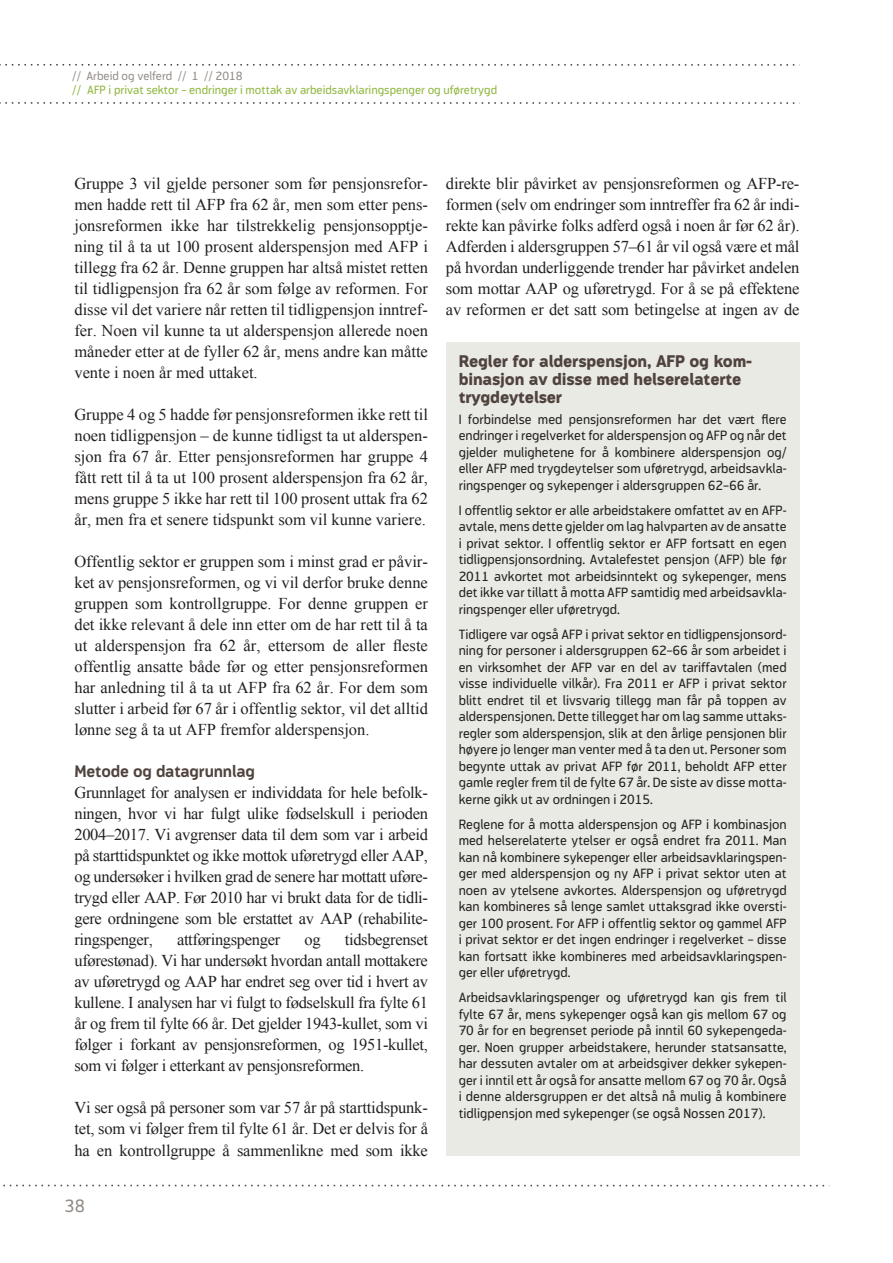
<style>
.page{position:relative;width:893px;height:1263px;background:#fff}
.page>*{position:absolute;margin:0;border:0;box-sizing:border-box;transform-origin:0 0}
.t1{font:18px "Modus";color:#948d87}
.t2{font:16.5px/21px "Times New Roman";letter-spacing:-.01em;color:#231f20;text-align:justify}
.t3{font:800 16.5px/18px "Modus";letter-spacing:-.01em;color:#50433d}
.t4{font:700 16.5px "Modus";letter-spacing:-.01em;color:#50433d}
.t5{font:13.5px/16.5px "Modus";color:#231f20;text-align:justify}
.t6{font:12px "Modus";color:#8eb63e}
.t7{font:12px "Modus";color:#948d87}
</style>
<div class="page">
<svg style="left:0;top:64px;width:795px;height:2px"></svg>
<svg style="left:0;top:102px;width:795px;height:2px"></svg>
<svg style="left:3px;top:1185px;width:822px;height:1px"></svg>
<div style="left:446px;top:342px;width:353px;height:814px;background:#e9eae4"></div>
<p class="t7" style="left:72px;top:69px;width:172px">// Arbeid og velferd // 1 // 2018</p>
<p class="t6" style="left:72px;top:83px;width:426px">// AFP i privat sektor – endringer i mottak av arbeidsavklaringspenger og uføretrygd</p>
<p class="t2" style="left:74px;top:173px;width:355px">Gruppe 3 vil gjelde personer som før pensjonsrefor&shy;men hadde rett til AFP fra 62 år, men som etter pens&shy;jonsreformen ikke har tilstrekkelig pensjonsopptje&shy;ning til å ta ut 100 prosent alderspensjon med AFP i tillegg fra 62 år. Denne gruppen har altså mistet retten til tidligpensjon fra 62 år som følge av reformen. For disse vil det variere når retten til tidligpensjon inntref&shy;fer. Noen vil kunne ta ut alderspensjon allerede noen måneder etter at de fyller 62 år, mens andre kan måtte vente i noen år med uttaket.</p>
<p class="t2" style="left:74px;top:404px;width:355px">Gruppe 4 og 5 hadde før pensjonsreformen ikke rett til noen tidligpensjon – de kunne tidligst ta ut alderspen&shy;sjon fra 67 år. Etter pensjonsreformen har gruppe 4 fått rett til å ta ut 100 prosent alderspensjon fra 62 år, mens gruppe 5 ikke har rett til 100 prosent uttak fra 62 år, men fra et senere tidspunkt som vil kunne variere.</p>
<p class="t2" style="left:74px;top:551px;width:355px">Offentlig sektor er gruppen som i minst grad er påvir&shy;ket av pensjonsreformen, og vi vil derfor bruke denne gruppen som kontrollgruppe. For denne gruppen er det ikke relevant å dele inn etter om de har rett til å ta ut alderspensjon fra 62 år, ettersom de aller fleste offentlig ansatte både før og etter pensjonsreformen har anledning til å ta ut AFP fra 62 år. For dem som slutter i arbeid før 67 år i offentlig sektor, vil det alltid lønne seg å ta ut AFP fremfor alderspensjon.</p>
<p class="t4" style="left:74px;top:762px;width:182px">Metode og datagrunnlag</p>
<p class="t2" style="left:74px;top:782px;width:355px">Grunnlaget for analysen er individdata for hele befolk&shy;ningen, hvor vi har fulgt ulike fødselskull i perioden 2004–2017. Vi avgrenser data til dem som var i arbeid på starttidspunktet og ikke mottok uføretrygd eller AAP, og undersøker i hvilken grad de senere har mottatt uføre&shy;trygd eller AAP. Før 2010 har vi brukt data for de tidli&shy;gere ordningene som ble erstattet av AAP (rehabilite&shy;ringspenger,</p>
<p class="t2" style="left:74px;top:929px;width:355px;text-indent:270px">tidsbegrenset uførestønad). Vi har undersøkt hvordan antall mottakere av uføretrygd og AAP har endret seg over tid i hvert av kullene. I analysen har vi fulgt to fødselskull fra fylte 61 år og frem til fylte 66 år. Det gjelder 1943-kullet, som vi følger i forkant av pensjonsreformen, og 1951-kullet, som vi følger i etterkant av pensjonsreformen.</p>
<p class="t2" style="left:74px;top:1097px;width:355px">Vi ser også på personer som var 57 år på starttidspunk&shy;tet, som vi følger frem til fylte 61 år. Det er delvis for å ha en kontrollgruppe å sammenlikne med som ikke</p>
<p class="t2" style="left:177px;top:929px;width:105px">attføringspenger</p>
<p class="t2" style="left:304px;top:929px;width:18px">og</p>
<p class="t1" style="left:65px;top:1195px;width:22px">38</p>
<p class="t2" style="left:446px;top:173px;width:355px">direkte blir påvirket av pensjonsreformen og AFP-re&shy;formen (selv om endringer som inntreffer fra 62 år indi&shy;rekte kan påvirke folks adferd også i noen år før 62 år).<br>Adferden i aldersgruppen 57–61 år vil også være et mål på hvordan underliggende trender har påvirket andelen som mottar AAP og uføretrygd. For å se på effektene av reformen er det satt som betingelse at ingen av de</p>
<p class="t3" style="left:459px;top:352px;width:295px">Regler for alderspensjon, AFP og kom&shy;binasjon av disse med helserelaterte trygdeytelser</p>
<p class="t5" style="left:459px;top:411px;width:329px">I forbindelse med pensjonsreformen har det vært flere endringer i regelverket for alderspensjon og AFP og når det gjelder mulighetene for å kombinere alderspensjon og/ eller AFP med trygdeytelser som uføretrygd, arbeidsavkla&shy;ringspenger og sykepenger i aldersgruppen 62–66 år.</p>
<p class="t5" style="left:459px;top:502px;width:330px">I offentlig sektor er alle arbeidstakere omfattet av en AFP&shy;avtale, mens dette gjelder om lag halvparten av de ansatte i privat sektor. I offentlig sektor er AFP fortsatt en egen tidligpensjonsordning. Avtalefestet pensjon (AFP) ble før 2011 avkortet mot arbeidsinntekt og sykepenger, mens det ikke var tillatt å motta AFP samtidig med arbeidsavkla&shy;ringspenger eller uføretrygd.</p>
<p class="t5" style="left:459px;top:626px;width:330px">Tidligere var også AFP i privat sektor en tidligpensjonsord&shy;ning for personer i aldersgruppen 62–66 år som arbeidet i en virksomhet der AFP var en del av tariffavtalen (med visse individuelle vilkår). Fra 2011 er AFP i privat sektor blitt endret til et livsvarig tillegg man får på toppen av alderspensjonen. Dette tillegget har om lag samme uttaks&shy;regler som alderspensjon, slik at den årlige pensjonen blir høyere jo lenger man venter med å ta den ut. Personer som begynte uttak av privat AFP før 2011, beholdt AFP etter gamle regler frem til de fylte 67 år. De siste av disse motta&shy;kerne gikk ut av ordningen i 2015.</p>
<p class="t5" style="left:459px;top:816px;width:330px">Reglene for å motta alderspensjon og AFP i kombinasjon med helserelaterte ytelser er også endret fra 2011. Man kan nå kombinere sykepenger eller arbeidsavklaringspen&shy;ger med alderspensjon og ny AFP i privat sektor uten at noen av ytelsene avkortes. Alderspensjon og uføretrygd kan kombineres så lenge samlet uttaksgrad ikke oversti&shy;ger 100 prosent. For AFP i offentlig sektor og gammel AFP i privat sektor er det ingen endringer i regelverket – disse kan fortsatt ikke kombineres med arbeidsavklaringspen&shy;ger eller uføretrygd.</p>
<p class="t5" style="left:459px;top:989px;width:330px">Arbeidsavklaringspenger og uføretrygd kan gis frem til fylte 67 år, mens sykepenger også kan gis mellom 67 og 70 år for en begrenset periode på inntil 60 sykepengeda&shy;ger. Noen grupper arbeidstakere, herunder statsansatte, har dessuten avtaler om at arbeidsgiver dekker sykepen&shy;ger i inntil ett år også for ansatte mellom 67 og 70 år. Også i denne aldersgruppen er det altså nå mulig å kombinere tidligpensjon med sykepenger (se også Nossen 2017).</p>
</div>
